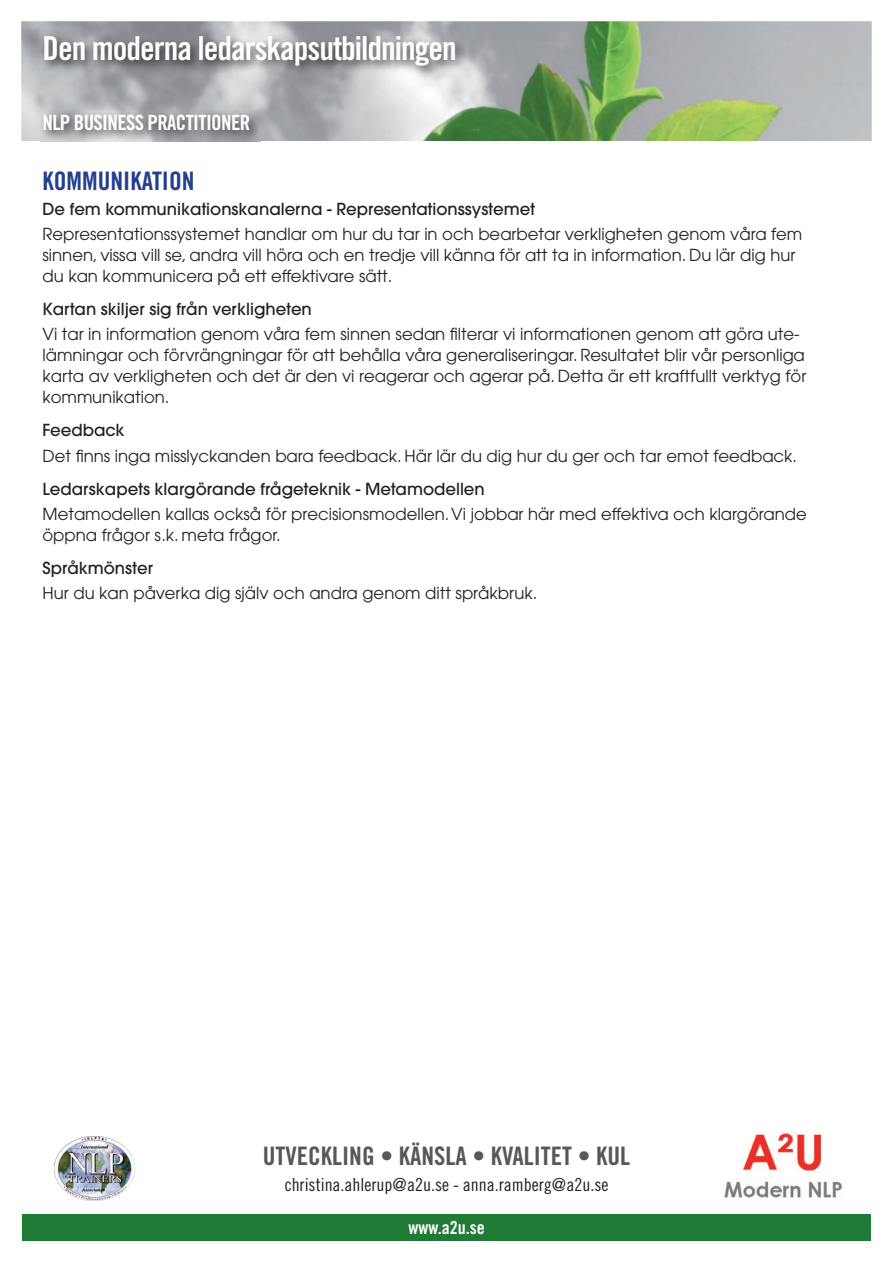
<style>
.page{position:relative;width:893px;height:1263px;background:#fff}
.page>*{position:absolute;margin:0;border:0;box-sizing:border-box;transform-origin:0 0}
.t1{font:33px "Trade Gothic Bold Cond Twenty";letter-spacing:-.03em;color:#fff}
.t2{font:25.5px "Trade Gothic Bold Cond Twenty";color:#57585a}
.t3{font:25.5px "Trade Gothic Bold Cond Twenty";color:#253f8e}
.t4{font:21px "Trade Gothic Bold Cond Twenty";letter-spacing:-.03em;color:#fff}
.t5{font:18px "Trade Gothic Cond Eighteen";color:#231f20}
.t6{font:18px "Trade Gothic Bold Cond Twenty";color:#fff}
.t7{font:16.5px/21px "Avant Garde";color:#231f20}
.t8{font:500 16.5px "Avant Garde";color:#231f20}
</style>
<div class="page">
<img style="left:724px;top:1132px;width:119px;height:66px">
<div style="left:22px;top:1214px;width:849px;height:27px;background:#1f7b36"></div>
<img style="left:54px;top:1136px;width:39px;height:42px">
<img style="left:21px;top:21px;width:851px;height:120px">
<img style="left:41px;top:32px;width:426px;height:46px">
<img style="left:40px;top:111px;width:221px;height:31px">
<h1 class="t1" style="left:43px;top:28px;width:416px">Den moderna ledarskapsutbildningen</h1>
<p class="t4" style="left:43px;top:110px;width:209px">NLP BUSINESS PRACTITIONER</p>
<h2 class="t3" style="left:43px;top:165px;width:154px">KOMMUNIKATION</h2>
<p class="t8" style="left:43px;top:199px;width:494px">De fem kommunikationskanalerna - Representationssystemet</p>
<p class="t7" style="left:43px;top:224px;width:761px">Representationssystemet handlar om hur du tar in och bearbetar verkligheten genom våra fem sinnen, vissa vill se, andra vill höra och en tredje vill känna för att ta in information. Du lär dig hur du kan kommunicera på ett effektivare sätt.</p>
<p class="t8" style="left:43px;top:299px;width:271px">Kartan skiljer sig från verkligheten</p>
<p class="t7" style="left:43px;top:324px;width:765px">Vi tar in information genom våra fem sinnen sedan filterar vi informationen genom att göra ute&shy;lämningar och förvrängningar för att behålla våra generaliseringar. Resultatet blir vår personliga karta av verkligheten och det är den vi reagerar och agerar på. Detta är ett kraftfullt verktyg för kommunikation.</p>
<p class="t8" style="left:43px;top:420px;width:84px">Feedback</p>
<p class="t7" style="left:43px;top:445px;width:756px">Det finns inga misslyckanden bara feedback. Här lär du dig hur du ger och tar emot feedback.</p>
<p class="t8" style="left:43px;top:478px;width:444px">Ledarskapets klargörande frågeteknik - Metamodellen</p>
<p class="t7" style="left:43px;top:503px;width:766px">Metamodellen kallas också för precisionsmodellen. Vi jobbar här med effektiva och klargörande öppna frågor s.k. meta frågor.</p>
<p class="t8" style="left:43px;top:558px;width:112px">Språkmönster</p>
<p class="t7" style="left:43px;top:583px;width:496px">Hur du kan påverka dig själv och andra genom ditt språkbruk.</p>
<h2 class="t2" style="left:263px;top:1140px;width:369px">UTVECKLING • KÄNSLA • KVALITET • KUL</h2>
<p class="t5" style="left:285px;top:1174px;width:325px">christina.ahlerup@a2u.se - anna.ramberg@a2u.se</p>
<p class="t6" style="left:408px;top:1216px;width:78px">www.a2u.se</p>
</div>
